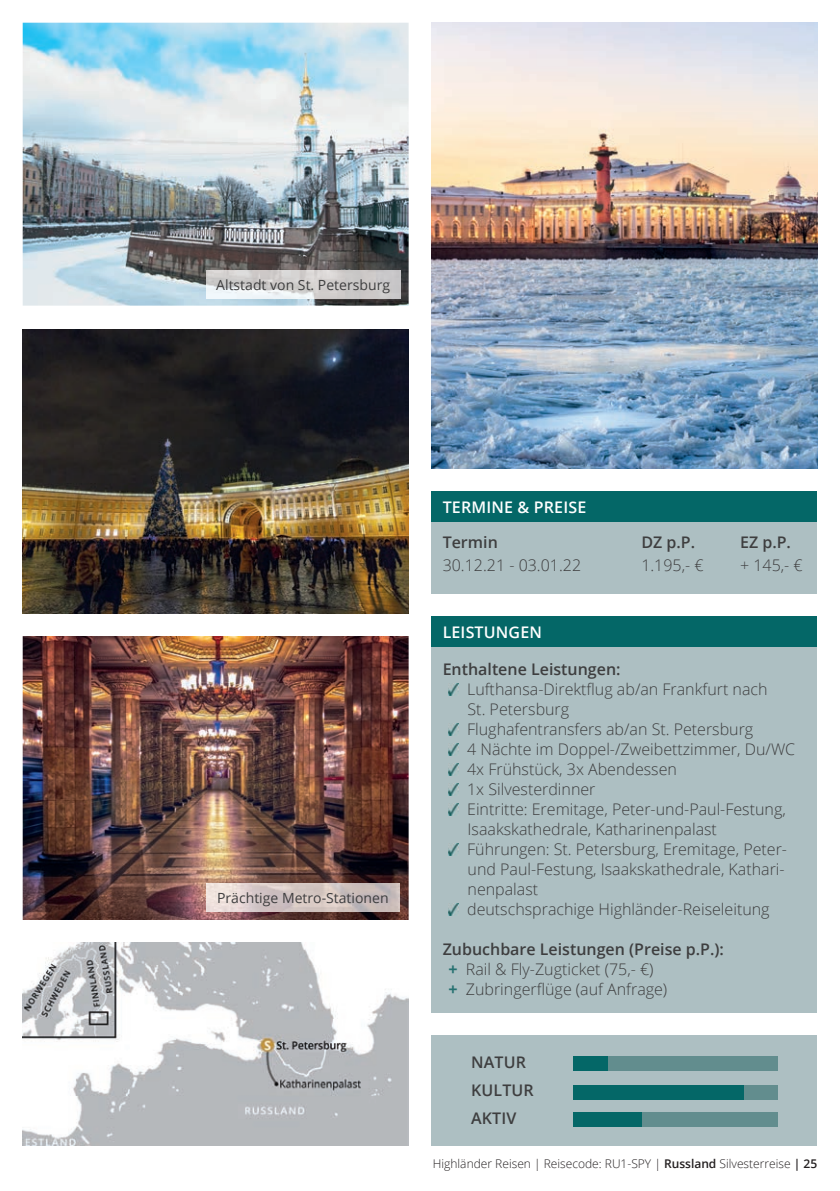
<style>
.page{position:relative;width:840px;height:1191px;background:#fff}
.page>*{position:absolute;margin:0;border:0;box-sizing:border-box;transform-origin:0 0}
.t1{font:300 16px/20px "Open Sans";color:#3e3e3f}
.t2{font:600 16px/28px "Open Sans";color:#3e3e3f}
.t3{font:600 16px "Open Sans";letter-spacing:.01em;color:#fff}
.t4{font:14px "Open Sans";color:#3e3e3f}
.t5{font:300 12px "Open Sans";color:#231f20}
.s1{font-weight:600}
.s2{font-weight:700;color:#267171}
</style>
<div class="page">
<div style="left:431px;top:626px;width:385px;height:386px;background:#adbfc2"></div>
<div style="left:431px;top:616px;width:385px;height:30px;background:#046767"></div>
<svg style="left:448px;top:684px;width:10px;height:11px"></svg>
<svg style="left:448px;top:724px;width:10px;height:11px"></svg>
<svg style="left:448px;top:744px;width:10px;height:11px"></svg>
<svg style="left:448px;top:764px;width:10px;height:11px"></svg>
<svg style="left:448px;top:784px;width:10px;height:11px"></svg>
<svg style="left:448px;top:804px;width:10px;height:11px"></svg>
<svg style="left:448px;top:844px;width:10px;height:11px"></svg>
<svg style="left:448px;top:904px;width:10px;height:11px"></svg>
<div style="left:431px;top:1035px;width:385px;height:110px;background:#adbfc2"></div>
<div style="left:573px;top:1112px;width:204px;height:14px;background:#628d8e"></div>
<div style="left:573px;top:1085px;width:204px;height:14px;background:#628d8e"></div>
<div style="left:573px;top:1056px;width:204px;height:14px;background:#628d8e"></div>
<div style="left:573px;top:1056px;width:34px;height:14px;background:#046767"></div>
<div style="left:573px;top:1085px;width:170px;height:14px;background:#046767"></div>
<div style="left:573px;top:1112px;width:68px;height:14px;background:#046767"></div>
<img style="left:431px;top:23px;width:385px;height:446px">
<img style="left:23px;top:942px;width:385px;height:203px">
<div style="left:431px;top:500px;width:385px;height:94px;background:#adbfc2"></div>
<div style="left:431px;top:491px;width:385px;height:30px;background:#046767"></div>
<img style="left:23px;top:23px;width:385px;height:283px">
<img style="left:23px;top:329px;width:385px;height:284px">
<img style="left:23px;top:636px;width:385px;height:284px">
<img style="left:206px;top:270px;width:194px;height:28px">
<img style="left:206px;top:883px;width:193px;height:28px">
<p class="t4" style="left:216px;top:275px;width:175px">Altstadt von St. Petersburg</p>
<p class="t4" style="left:217px;top:888px;width:173px">Prächtige Metro-Stationen</p>
<p class="t3" style="left:442px;top:496px;width:145px">TERMINE &amp; PREISE</p>
<p class="t2" style="left:442px;top:527px;width:57px">Termin</p>
<p class="t2" style="left:641px;top:527px;width:55px">DZ p.P.</p>
<p class="t2" style="left:739px;top:527px;width:52px">EZ p.P.</p>
<p class="t1" style="left:442px;top:555px;width:140px">30.12.21 - 03.01.22</p>
<p class="t1" style="left:641px;top:555px;width:64px">1.195,- €</p>
<p class="t1" style="left:739px;top:555px;width:64px">+ 145,- €</p>
<p class="t3" style="left:442px;top:621px;width:101px">LEISTUNGEN</p>
<p class="t2" style="left:442px;top:655px;width:179px">Enthaltene Leistungen:</p>
<p class="t1" style="left:467px;top:679px;width:329px">Lufthansa-Direktflug ab/an Frankfurt nach<br>St. Petersburg<br>Flughafentransfers ab/an St. Petersburg<br>4 Nächte im Doppel-/Zweibettzimmer, Du/WC 4x Frühstück, 3x Abendessen<br>1x Silvesterdinner<br>Eintritte: Eremitage, Peter-und-Paul-Festung, Isaakskathedrale, Katharinenpalast Führungen: St. Petersburg, Eremitage, Peter&shy;und Paul-Festung, Isaakskathedrale, Kathari&shy;nenpalast<br>deutschsprachige Highländer-Reiseleitung</p>
<p class="t1" style="left:448px;top:939px;width:277px;text-indent:-6px"><span class="s1">Zubuchbare Leistungen (Preise p.P.): </span><span class="s2">+</span> Rail &amp; Fly-Zugticket (75,- €)<br><span class="s2">+</span> Zubringerflüge (auf Anfrage)</p>
<p class="t2" style="left:471px;top:1048px;width:64px">NATUR<br>KULTUR<br>AKTIV</p>
<p class="t5" style="left:432px;top:1155px;width:386px">Highländer Reisen | Reisecode: RU1-SPY | <span class="s1">Russland</span> Silvesterreise <span class="s1">| 25</span></p>
</div>
